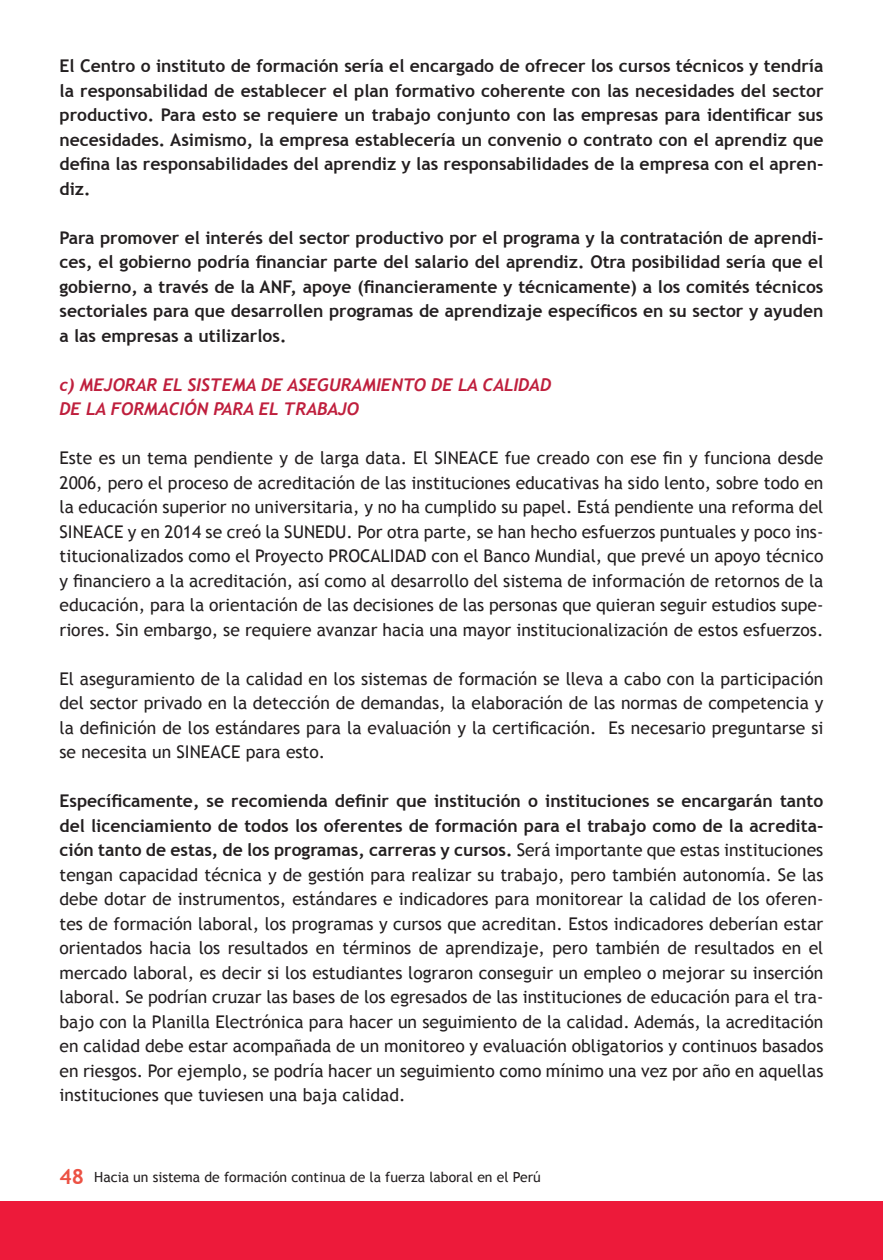
<style>
.page{position:relative;width:883px;height:1260px;background:#fff}
.page>*{position:absolute;margin:0;border:0;box-sizing:border-box;transform-origin:0 0}
.t1{font:17.5px/24.5px "Trebuchet MS";color:#231f20;text-align:justify}
.t2{font:700 17.5px/24.5px "Trebuchet MS";color:#231f20;text-align:justify}
.t3{font:italic 700 17.5px/24.5px "Trebuchet";color:#bf1f3d}
.t4{font:14px "Trebuchet MS";color:#231f20}
.s1{font-weight:700}
.s2{font-weight:700;font-size:21px;color:#ec5244}
</style>
<div class="page">
<div style="left:0;top:1201px;width:883px;height:59px;background:#ed1a3a"></div>
<p class="t2" style="left:60px;top:54px;width:765px">El Centro o instituto de formación sería el encargado de ofrecer los cursos técnicos y tendría la responsabilidad de establecer el plan formativo coherente con las necesidades del sector productivo. Para esto se requiere un trabajo conjunto con las empresas para identificar sus necesidades. Asimismo, la empresa establecería un convenio o contrato con el aprendiz que defina las responsabilidades del aprendiz y las responsabilidades de la empresa con el apren&shy;diz.</p>
<p class="t2" style="left:60px;top:225px;width:765px">Para promover el interés del sector productivo por el programa y la contratación de aprendi&shy;ces, el gobierno podría financiar parte del salario del aprendiz. Otra posibilidad sería que el gobierno, a través de la ANF, apoye (financieramente y técnicamente) a los comités técnicos sectoriales para que desarrollen programas de aprendizaje específicos en su sector y ayuden a las empresas a utilizarlos.</p>
<p class="t3" style="left:60px;top:372px;width:493px">c) MEJORAR EL SISTEMA DE ASEGURAMIENTO DE LA CALIDAD<br>DE LA FORMACIÓN PARA EL TRABAJO</p>
<p class="t1" style="left:60px;top:446px;width:765px">Este es un tema pendiente y de larga data. El SINEACE fue creado con ese fin y funciona desde 2006, pero el proceso de acreditación de las instituciones educativas ha sido lento, sobre todo en la educación superior no universitaria, y no ha cumplido su papel. Está pendiente una reforma del SINEACE y en 2014 se creó la SUNEDU. Por otra parte, se han hecho esfuerzos puntuales y poco ins&shy;titucionalizados como el Proyecto PROCALIDAD con el Banco Mundial, que prevé un apoyo técnico y financiero a la acreditación, así como al desarrollo del sistema de información de retornos de la educación, para la orientación de las decisiones de las personas que quieran seguir estudios supe&shy;riores. Sin embargo, se requiere avanzar hacia una mayor institucionalización de estos esfuerzos.</p>
<p class="t1" style="left:60px;top:666px;width:765px">El aseguramiento de la calidad en los sistemas de formación se lleva a cabo con la participación del sector privado en la detección de demandas, la elaboración de las normas de competencia y la definición de los estándares para la evaluación y la certificación. Es necesario preguntarse si se necesita un SINEACE para esto.</p>
<p class="t1" style="left:60px;top:789px;width:765px"><span class="s1">Específicamente, se recomienda definir que institución o instituciones se encargarán tanto del licenciamiento de todos los oferentes de formación para el trabajo como de la acredita&shy;ción tanto de estas, de los programas, carreras y cursos.</span> Será importante que estas instituciones tengan capacidad técnica y de gestión para realizar su trabajo, pero también autonomía. Se las debe dotar de instrumentos, estándares e indicadores para monitorear la calidad de los oferen&shy;tes de formación laboral, los programas y cursos que acreditan. Estos indicadores deberían estar orientados hacia los resultados en términos de aprendizaje, pero también de resultados en el mercado laboral, es decir si los estudiantes lograron conseguir un empleo o mejorar su inserción laboral. Se podrían cruzar las bases de los egresados de las instituciones de educación para el tra&shy;bajo con la Planilla Electrónica para hacer un seguimiento de la calidad. Además, la acreditación en calidad debe estar acompañada de un monitoreo y evaluación obligatorios y continuos basados en riesgos. Por ejemplo, se podría hacer un seguimiento como mínimo una vez por año en aquellas instituciones que tuviesen una baja calidad.</p>
<p class="t4" style="left:60px;top:1168px;width:483px"><span class="s2">48</span> Hacia un sistema de formación continua de la fuerza laboral en el Perú</p>
</div>
